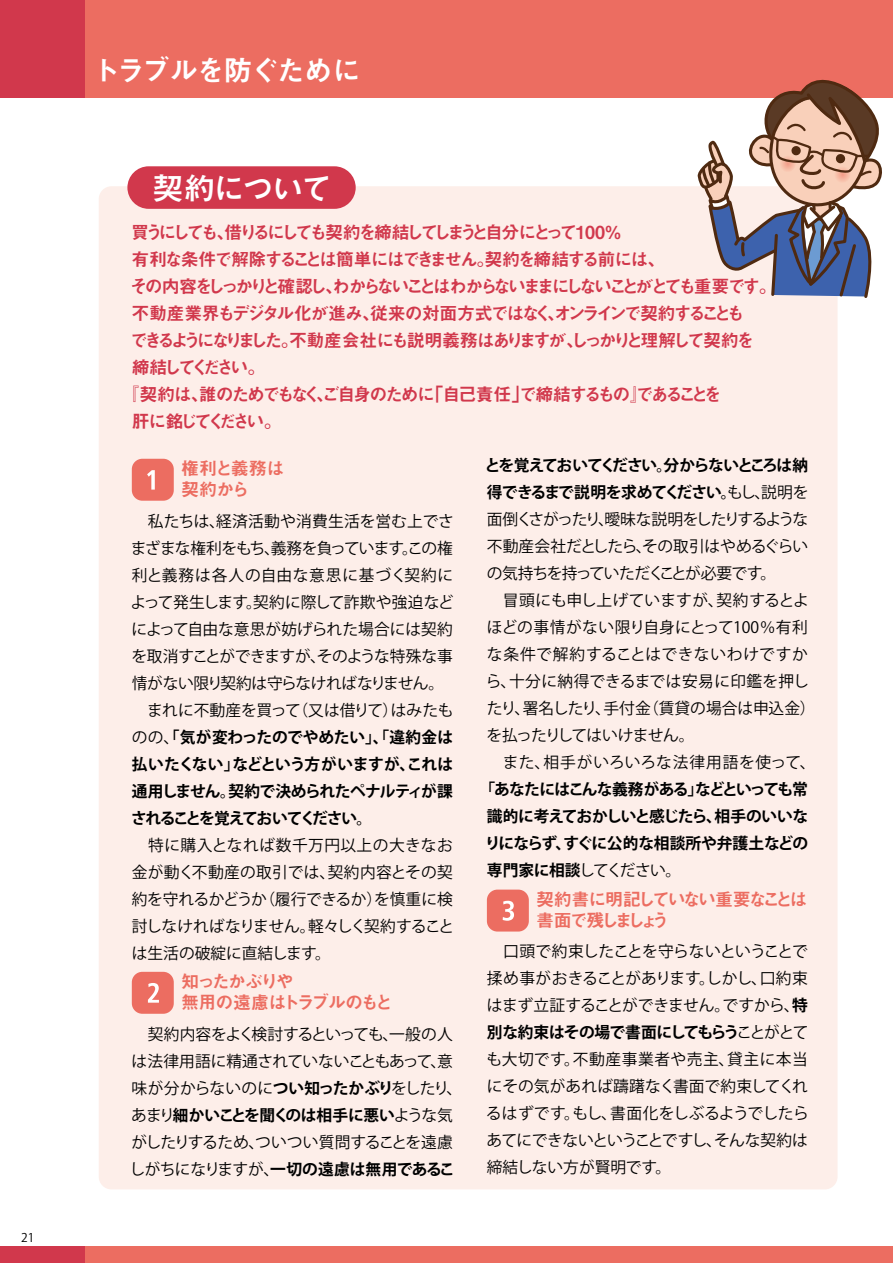
<style>
.page{position:relative;width:893px;height:1263px;background:#fff}
.page>*{position:absolute;margin:0;border:0;box-sizing:border-box;transform-origin:0 0}
.t1{font:700 31.5px "Mi Go MB1 Std De";letter-spacing:-.055em;color:#fff}
.t2{font:28.5px "Midashi Go Pro MB31";letter-spacing:-.06em;color:#fff}
.t3{font:18px "Midashi Go Pr 5 MB31";letter-spacing:-.165em;color:#d1384c}
.t4{font:18px "Midashi Go Pr 5 MB31";letter-spacing:-.21em;color:#d1384c}
.t5{font:18px "Midashi Go Pr 5 MB31";letter-spacing:-.13em;color:#d1384c}
.t6{font:18px "Midashi Go Pr 5 MB31";letter-spacing:-.1em;color:#d1384c}
.t7{font:18px "Midashi Go Pr 5 MB31";letter-spacing:-.115em;color:#d1384c}
.t8{font:18px/21px "Midashi Go Pr 5 MB31";letter-spacing:-.14em;color:#ec6d61}
.t9{font:18px/21px "Midashi Go Pr 5 MB31";letter-spacing:-.11em;color:#ec6d61}
.t10{font:18px/21px "Midashi Go Pr 5 MB31";letter-spacing:-.03em;color:#ec6d61}
.t11{font:18px "Midashi Go Pr 5 MB31";letter-spacing:-.205em;color:#d1384c}
.t12{font:15.75px/27px "Koz Go Pro";letter-spacing:-.015em;color:#000}
.t13{font:700 15.75px/27px "Koz Go Pro";letter-spacing:-.035em;color:#000;text-align:justify}
.t14{font:12px "Koz Go Pro";color:#000}
.s1{font-weight:700}
.s2{font-weight:400}
</style>
<div class="page">
<div style="left:99px;top:186px;width:738px;height:1003px;background:#fdeee9;border-radius:13px"></div>
<div style="left:0;top:0;width:893px;height:98px;background:#ec6d61"></div>
<div style="left:0;top:0;width:85px;height:98px;background:#d1384c"></div>
<div style="left:0;top:1246px;width:893px;height:17px;background:#ec6d61"></div>
<div style="left:0;top:1246px;width:85px;height:17px;background:#d1384c"></div>
<div style="left:127px;top:166px;width:229px;height:43px;background:#d1384c;border-radius:21px"></div>
<svg style="left:698px;top:79px;width:184px;height:221px"></svg>
<div style="left:132px;top:459px;width:42px;height:42px;background:#ec6d61;border-radius:10px"></div>
<svg style="left:147px;top:470px;width:8px;height:20px"></svg>
<div style="left:132px;top:972px;width:42px;height:42px;background:#ec6d61;border-radius:10px"></div>
<svg style="left:148px;top:983px;width:11px;height:20px"></svg>
<div style="left:487px;top:889px;width:42px;height:42px;background:#ec6d61;border-radius:10px"></div>
<svg style="left:503px;top:901px;width:11px;height:20px"></svg>
<p class="t14" style="left:21px;top:1229px;width:15px">21</p>
<h2 class="t2" style="left:91px;top:48px;width:271px">トラブルを防ぐために</h2>
<h1 class="t1" style="left:152px;top:165px;width:181px">契約について</h1>
<p class="t4" style="left:131px;top:218px;width:492px">買うにしても、借りるにしても契約を締結してしまうと自分にとって1 00％</p>
<p class="t7" style="left:132px;top:245px;width:535px">有利な条件で解除することは簡単にはできません。契約を締結する前には、</p>
<p class="t3" style="left:130px;top:272px;width:648px">その内容をしっかりと確認し、わからないことはわからないままにしないことがとても重要です。</p>
<p class="t6" style="left:132px;top:299px;width:615px">不動産業界もデジタル化が進み、従来の対面方式ではなく、オンラインで契約することも</p>
<p class="t3" style="left:130px;top:326px;width:626px">できるようになりました。不動産会社にも説明義務はありますが、しっかりと理解して契約を</p>
<p class="t4" style="left:132px;top:353px;width:135px">締結してください。</p>
<p class="t5" style="left:121px;top:380px;width:602px">『契約は、誰のためでもなく、ご自身のために「自己責任」で締結するもの』であることを</p>
<p class="t11" style="left:132px;top:407px;width:152px">肝に銘じてください。</p>
<p class="t10" style="left:181px;top:456px;width:105px">権利と義務は契約から</p>
<p class="t12" style="left:131px;top:508px;width:325px">　私たちは、経済活動や消費生活を営む上でさまざまな権利をもち、義務を負っています。この権利と義務は各人の自由な意思に基づく契約によって発生します。契約に際して詐欺や強迫などによって自由な意思が妨げられた場合には契約を取消すことができますが、そのような特殊な事情がない限り契約は守らなければなりません。　まれに不動産を買って（又は借りて）はみたものの、<span class="s1">「気が変わったのでやめたい」、「違約金は払いたくない」などという方がいますが、これは通用しません。契約で決められたペナルティが課されることを覚えておいてください。</span></p>
<p class="t12" style="left:132px;top:832px;width:324px;text-align:justify">　特に購入となれば数千万円以上の大きなお金が動く不動産の取引では、契約内容とその契約を守れるかどうか（履行できるか）を慎重に検討しなければなりません。軽々しく契約することは生活の破綻に直結します。</p>
<p class="t9" style="left:181px;top:969px;width:213px">知ったかぶりや<br>無用の遠慮はトラブルのもと</p>
<p class="t12" style="left:130px;top:1021px;width:334px">　契約内容をよく検討するといっても、一般の人は法律用語に精通されていないこともあって、意味が分からないのに<span class="s1">つい知ったかぶり</span>をしたり、あまり<span class="s1">細かいことを聞くのは相手に悪い</span>ような気がしたりするため、ついつい質問することを遠慮しがちになりますが、<span class="s1">一切の遠慮は無用であるこ</span></p>
<p class="t12" style="left:485px;top:452px;width:332px"><span class="s1">とを覚えておいてください。分からないところは納得できるまで説明を求めてください。</span>もし、説明を面倒くさがったり、曖昧な説明をしたりするような不動産会社だとしたら、その取引はやめるぐらいの気持ちを持っていただくことが必要です。<br>　冒頭にも申し上げていますが、契約するとよほどの事情がない限り自身にとって100％有利な条件で解約することはできないわけですから、十分に納得できるまでは安易に印鑑を押したり、署名したり、手付金（賃貸の場合は申込金）を払ったりしてはいけません。<br>　また、相手がいろいろな法律用語を使って、</p>
<p class="t13" style="left:485px;top:777px;width:325px;text-indent:-6px">「あなたにはこんな義務がある」などといっても常識的に考えておかしいと感じたら、相手のいいなりにならず、すぐに公的な相談所や弁護土などの専門家に相談<span class="s2">してください。</span></p>
<p class="t8" style="left:536px;top:887px;width:273px">契約書に明記していない重要なことは書面で残しましょう</p>
<p class="t12" style="left:486px;top:939px;width:324px;text-align:justify">　口頭で約束したことを守らないということで揉め事がおきることがあります。しかし、口約束はまず立証することができません。ですから、<span class="s1">特別な約束はその場で書面にしてもらう</span>ことがとても大切です。不動産事業者や売主、貸主に本当にその気があれば躊躇なく書面で約束してくれるはずです。もし、書面化をしぶるようでしたらあてにできないということですし、そんな契約は締結しない方が賢明です。</p>
</div>
